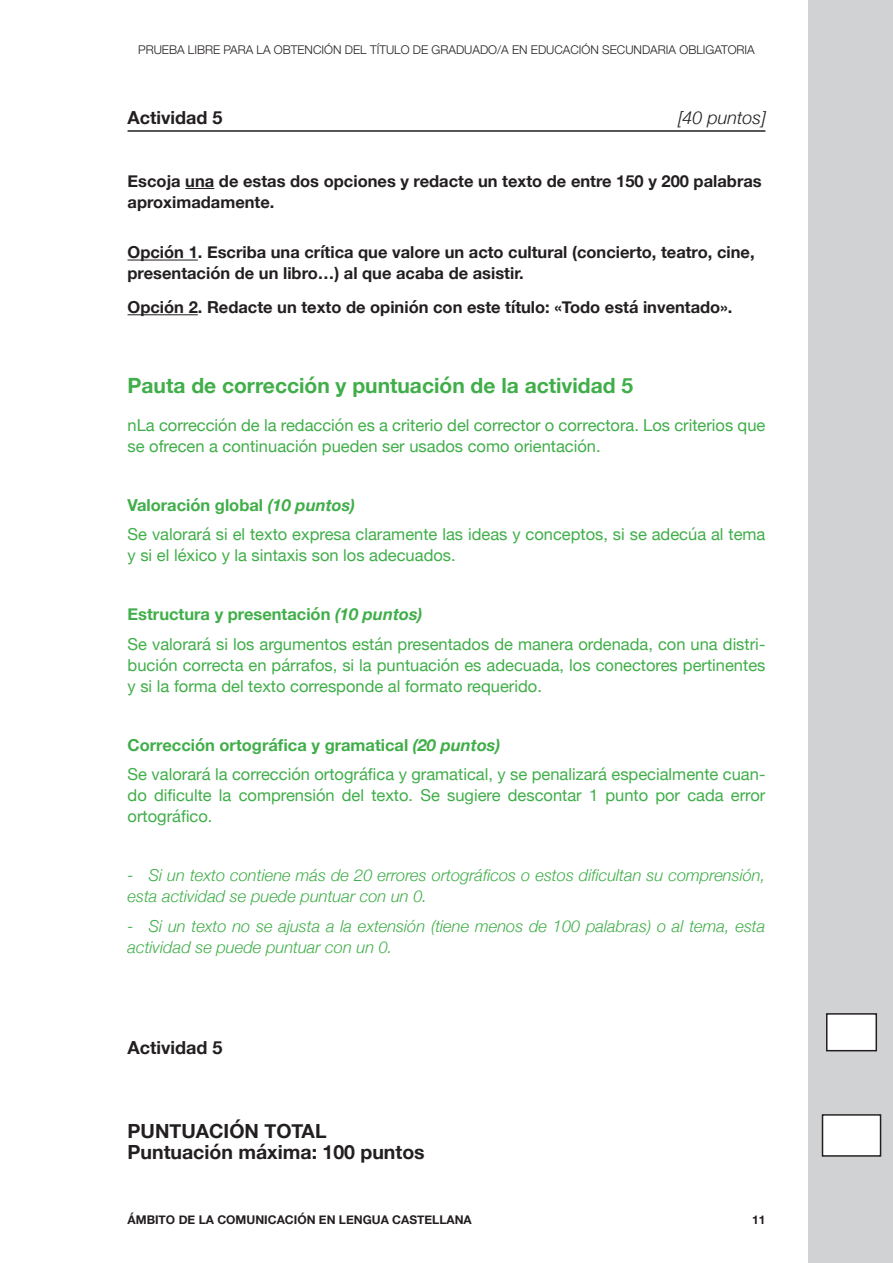
<style>
.page{position:relative;width:893px;height:1263px;background:#fff}
.page>*{position:absolute;margin:0;border:0;box-sizing:border-box;transform-origin:0 0}
.Subpregunta_quadrade{font:700 21px "Helvetica Neue";color:#40ae49}
.Text{font:700 19.5px "Helvetica Neue";color:#231f20}
.Activitat{font:700 18px "Helvetica Neue";color:#231f20}
.Activitat-2{font:italic 300 18px "Helvetica Neue";color:#231f20}
.Subpregunta_quadrade-2{font:16.5px/21px "Helvetica Neue";color:#40ae49}
.Pregunta{font:700 16.5px/21px "Helvetica Neue";color:#231f20}
.Subpregunta_quadrade-3{font:italic 300 16.5px/21px "Helvetica Neue";color:#40ae49}
.Subpregunta_quadrade-4{font:700 16.5px "Helvetica Neue";color:#40ae49}
.t1{font:300 12px "Helvetica Neue";color:#231f20}
.t2{font:700 12px "Helvetica Neue";color:#231f20}
.s1{font-style:italic}
</style>
<div class="page">
<div style="left:808px;top:0;width:85px;height:1263px;background:#d1d2d4"></div>
<hr style="left:128px;top:130px;width:637px;height:2px;background:#231f20">
<svg style="left:185px;top:188px;width:29px;height:1px"></svg>
<hr style="left:128px;top:260px;width:70px;height:1px;background:#231f20">
<hr style="left:128px;top:314px;width:70px;height:1px;background:#231f20">
<div style="left:822px;top:1115px;width:58px;height:41px;background:#fff"></div>
<div style="left:822px;top:1114px;width:59px;height:43px;border:2px solid #231f20"></div>
<div style="left:827px;top:1014px;width:49px;height:37px;background:#fff"></div>
<div style="left:826px;top:1013px;width:51px;height:38px;border:2px solid #231f20"></div>
<p class="t1" style="left:138px;top:40px;width:618px">PRUEBA LIBRE PARA LA OBTENCIÓN DEL TÍTULO DE GRADUADO/A EN EDUCACIÓN SECUNDARIA OBLIGATORIA</p>
<p class="Activitat" style="left:128px;top:103px;width:96px">Actividad 5</p>
<p class="Activitat-2" style="left:678px;top:103px;width:89px">[40 puntos]</p>
<p class="Pregunta" style="left:128px;top:171px;width:636px">Escoja una de estas dos opciones y redacte un texto de entre 150 y 200 palabras aproximadamente.</p>
<p class="Pregunta" style="left:128px;top:242px;width:628px">Opción 1. Escriba una crítica que valore un acto cultural (concierto, teatro, cine, presentación de un libro…) al que acaba de asistir.</p>
<p class="Pregunta" style="left:128px;top:297px;width:606px">Opción 2. Redacte un texto de opinión con este título: «Todo está inventado».</p>
<p class="Subpregunta_quadrade" style="left:128px;top:369px;width:507px">Pauta de corrección y puntuación de la actividad 5</p>
<p class="Subpregunta_quadrade-2" style="left:128px;top:415px;width:639px">nLa corrección de la redacción es a criterio del corrector o correctora. Los criterios que se ofrecen a continuación pueden ser usados como orientación.</p>
<p class="Subpregunta_quadrade-4" style="left:128px;top:492px;width:229px">Valoración global <span class="s1">(10 puntos)</span></p>
<p class="Subpregunta_quadrade-2" style="left:128px;top:525px;width:639px">Se valorará si el texto expresa claramente las ideas y conceptos, si se adecúa al tema y si el léxico y la sintaxis son los adecuados.</p>
<p class="Subpregunta_quadrade-4" style="left:128px;top:601px;width:296px">Estructura y presentación <span class="s1">(10 puntos)</span></p>
<p class="Subpregunta_quadrade-2" style="left:128px;top:634px;width:639px;text-align:justify">Se valorará si los argumentos están presentados de manera ordenada, con una distri&shy;bución correcta en párrafos, si la puntuación es adecuada, los conectores pertinentes y si la forma del texto corresponde al formato requerido.</p>
<p class="Subpregunta_quadrade-4" style="left:128px;top:732px;width:374px">Corrección ortográfica y gramatical <span class="s1">(20 puntos)</span></p>
<p class="Subpregunta_quadrade-2" style="left:128px;top:765px;width:639px;text-align:justify">Se valorará la corrección ortográfica y gramatical, y se penalizará especialmente cuan&shy;do dificulte la comprensión del texto. Se sugiere descontar 1 punto por cada error ortográfico.</p>
<p class="Subpregunta_quadrade-3" style="left:128px;top:864px;width:639px">- Si un texto contiene más de 20 errores ortográficos o estos dificultan su comprensión, esta actividad se puede puntuar con un 0.</p>
<p class="Subpregunta_quadrade-3" style="left:128px;top:914px;width:639px">- Si un texto no se ajusta a la extensión (tiene menos de 100 palabras) o al tema, esta actividad se puede puntuar con un 0.</p>
<p class="Activitat" style="left:128px;top:1034px;width:96px">Actividad 5</p>
<p class="Text" style="left:128px;top:1116px;width:200px">PUNTUACIÓN TOTAL</p>
<p class="Text" style="left:128px;top:1137px;width:299px">Puntuación máxima: 100 puntos</p>
<p class="t2" style="left:128px;top:1210px;width:346px">ÁMBITO DE LA COMUNICACIÓN EN LENGUA CASTELLANA</p>
<p class="t2" style="left:752px;top:1210px;width:15px">11</p>
</div>
